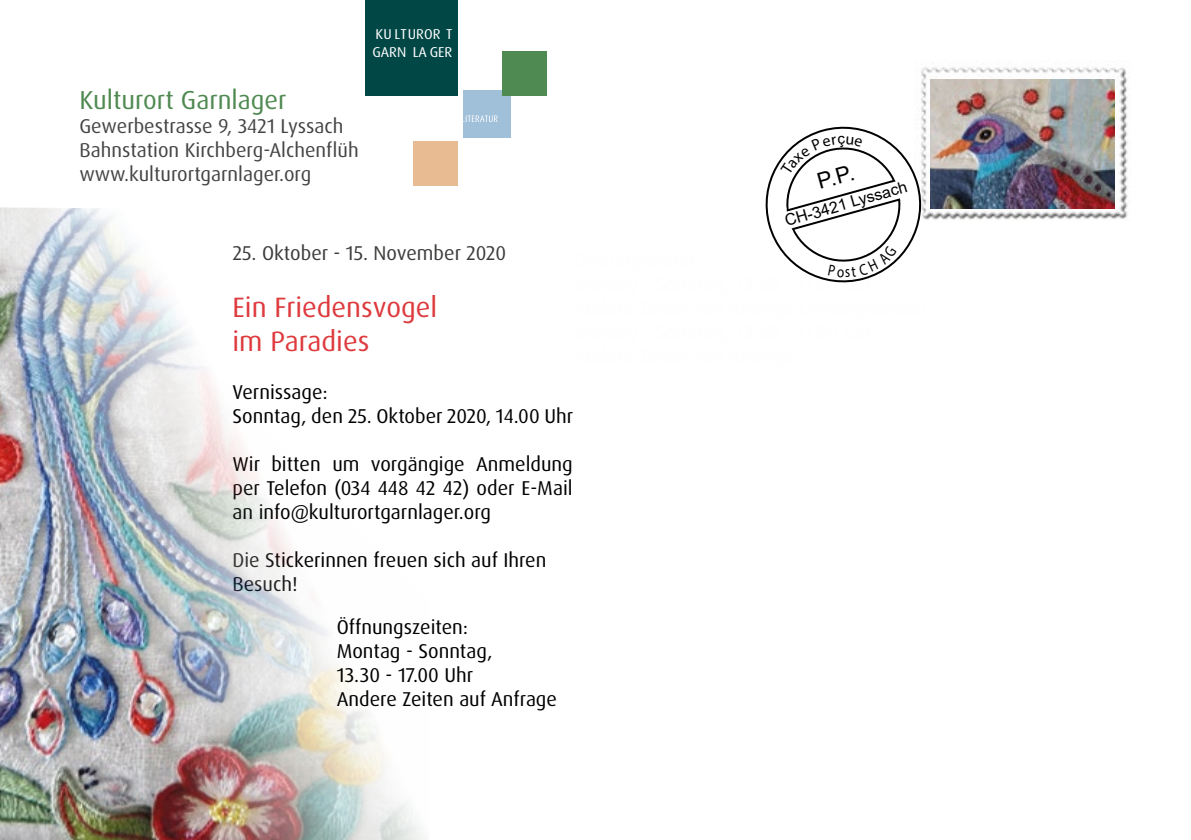
<style>
.page{position:relative;width:1191px;height:840px;background:#fff}
.page>*{position:absolute;margin:0;border:0;box-sizing:border-box;transform-origin:0 0}
.t1{font:28px/33.6px "Dax OT";color:#de3a3d}
.t2{font:26px "Dax OT";color:#4f8951}
.t3{font:22px "Arial";color:#000}
.t4{font:20px/24px "Dax OT";color:#000}
.t5{font:20px/24px "Dax OT";color:#454444}
.t6{font:20px "Dax OT";color:#3c3c3b}
.t7{font:16px "Arial";color:#000}
.t8{font:14.2px/17.2px "Dax OT";color:#fff}
</style>
<div class="page">
<div style="left:463px;top:90px;width:47px;height:48px;background:#a0bfd9"></div>
<hr style="left:365px;top:0;width:92px;height:4px;background:#004745">
<div style="left:413px;top:140px;width:44px;height:45px;background:#e8bb93"></div>
<div style="left:502px;top:51px;width:45px;height:45px;background:#4f8a52"></div>
<svg style="left:463px;top:115px;width:35px;height:7px"></svg>
<div style="left:365px;top:4px;width:92px;height:92px;background:#004745"></div>
<img style="left:917px;top:67px;width:211px;height:153px">
<img style="left:930px;top:79px;width:184px;height:129px">
<img style="left:0;top:207px;width:424px;height:632px">
<svg style="left:765px;top:117px;width:163px;height:166px"></svg>
<h2 class="t2" style="left:79px;top:84px;width:209px">Kulturort Garnlager</h2>
<p class="t5" style="left:79px;top:114px;width:281px">Gewerbestrasse 9, 3421 Lyssach<br>Bahnstation Kirchberg-Alchenflüh www.kulturortgarnlager.org</p>
<p class="t8" style="left:372px;top:26px;width:82px">KU LTUROR T<br>GARN LA GER</p>
<p class="t6" style="left:232px;top:240px;width:275px">25. Oktober - 15. November 2020</p>
<h1 class="t1" style="left:232px;top:291px;width:206px">Ein Friedensvogel im Paradies</h1>
<p class="t4" style="left:232px;top:380px;width:342px">Vernissage:<br>Sonntag, den 25. Oktober 2020, 14.00 Uhr</p>
<p class="t4" style="left:232px;top:452px;width:342px;text-align:justify">Wir bitten um vorgängige Anmeldung per Telefon (034 448 42 42) oder E-Mail an info@kulturortgarnlager.org</p>
<p class="t4" style="left:232px;top:548px;width:315px">Die Stickerinnen freuen sich auf Ihren<br>Besuch!</p>
<p class="t4" style="left:337px;top:615px;width:222px">Öffnungszeiten:<br>Montag - Sonntag,<br>13.30 - 17.00 Uhr<br>Andere Zeiten auf Anfrage</p>
<p class="t3" style="left:814px;top:167px;width:39px;rotate:-15deg">P.P.</p>
<p class="t7" style="left:782px;top:210px;width:128px;rotate:-16deg">CH-3421 Lyssach</p>
</div>
